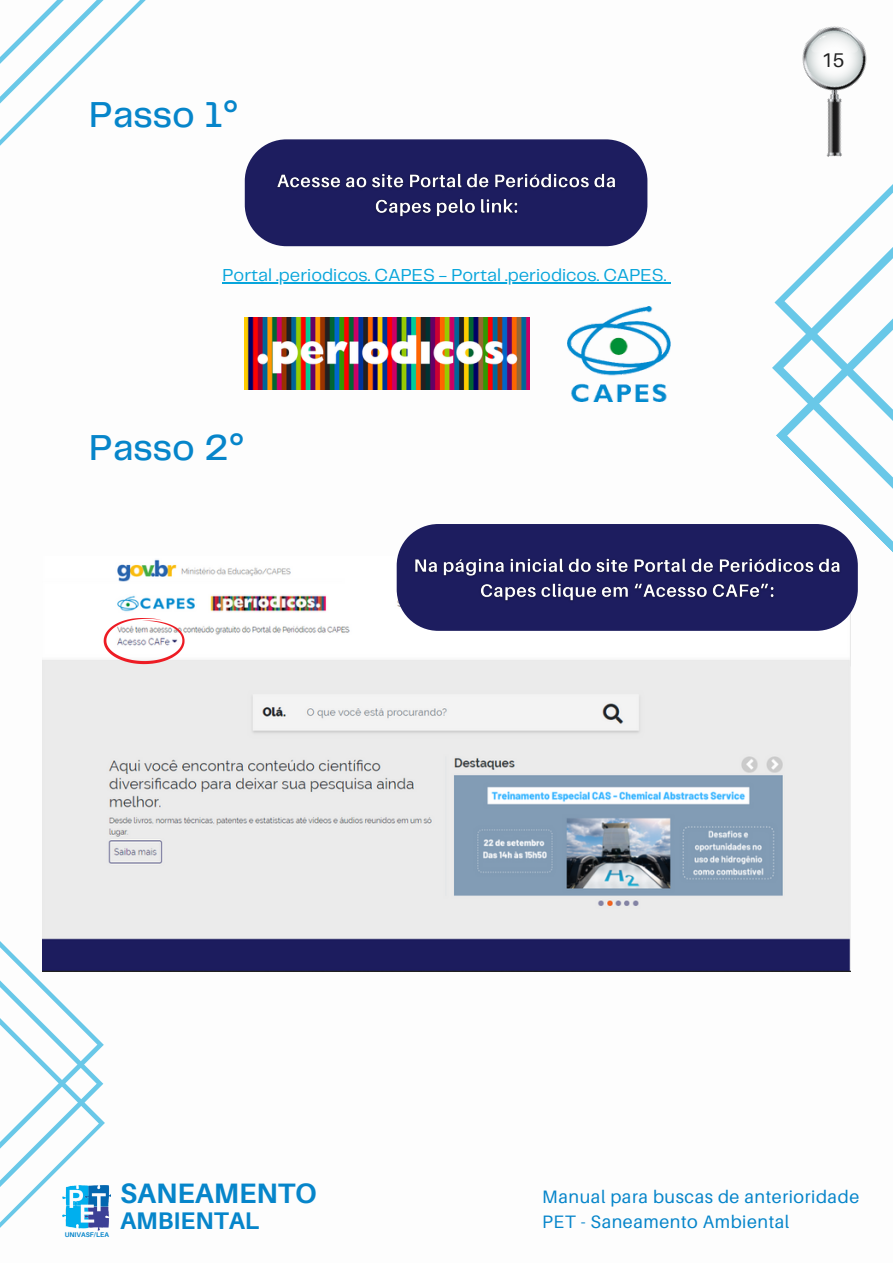
<style>
.page{position:relative;width:893px;height:1264px;background:#fff}
.page>*{position:absolute;margin:0;border:0;box-sizing:border-box;transform-origin:0 0}
.t1{font:500 37.5px "Telegraf";color:#0685ca}
.t2{font:700 28.05px "Aileron";color:#0685ca}
.t3{font:700 24px "Aileron";color:#0685ca}
.t4{font:19.8px "Aileron";color:#222}
.t5{font:18px/24.8px "Aileron";letter-spacing:.03em;color:#0685ca}
.t6{font:18px "Telegraf";color:#07a5db}
.t7{font:700 6.75px "Aileron";color:#0685ca}
</style>
<div class="page">
<svg style="left:773px;top:185px;width:119px;height:470px"></svg>
<svg style="left:0;top:941px;width:105px;height:287px"></svg>
<svg style="left:0;top:0;width:146px;height:146px"></svg>
<img style="left:42px;top:559px;width:808px;height:412px">
<svg style="left:104px;top:618px;width:80px;height:46px"></svg>
<img style="left:802px;top:26px;width:65px;height:131px">
<svg style="left:396px;top:524px;width:461px;height:107px;background:#2b2b69"></svg>
<img style="left:409px;top:549px;width:436px;height:58px">
<svg style="left:245px;top:139px;width:402px;height:107px;background:#2c2c69"></svg>
<img style="left:272px;top:165px;width:349px;height:57px">
<img style="left:62px;top:1185px;width:48px;height:46px">
<img style="left:567px;top:306px;width:103px;height:96px">
<img style="left:245px;top:318px;width:284px;height:72px">
<hr style="left:222px;top:282px;width:444px;height:1px;background:#07a5db">
<h1 class="t1" style="left:89px;top:99px;width:151px">Passo 1°</h1>
<p class="t6" style="left:222px;top:267px;width:445px">Portal .periodicos. CAPES - Portal .periodicos. CAPES.</p>
<h1 class="t1" style="left:89px;top:431px;width:157px">Passo 2°</h1>
<p class="t4" style="left:821px;top:48px;width:24px">15</p>
<p class="t7" style="left:65px;top:1230px;width:46px">UNIVASF/LEA</p>
<h2 class="t2" style="left:120px;top:1175px;width:198px">SANEAMENTO</h2>
<h3 class="t3" style="left:120px;top:1205px;width:141px">AMBIENTAL</h3>
<p class="t5" style="left:542px;top:1183px;width:318px">Manual para buscas de anterioridade<br>PET - Saneamento Ambiental</p>
</div>
